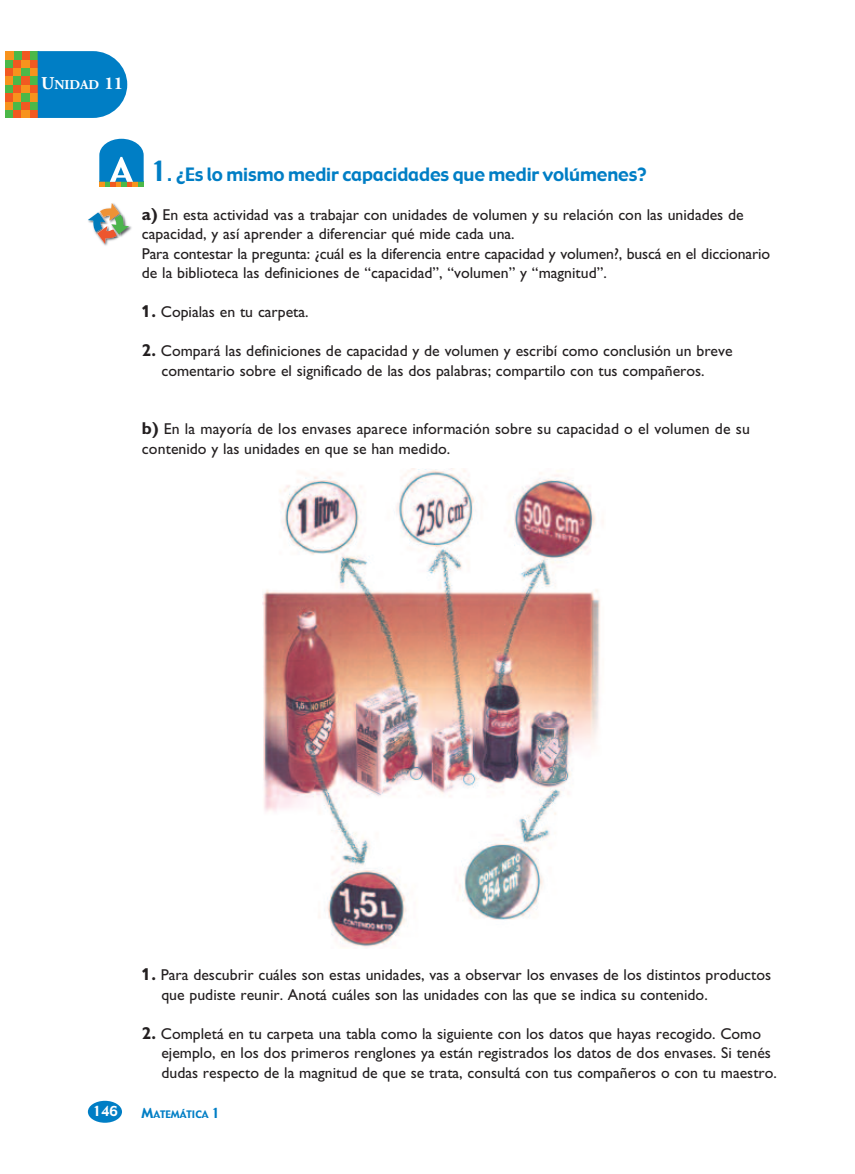
<style>
.page{position:relative;width:855px;height:1174px;background:#fff}
.page>*{position:absolute;margin:0;border:0;box-sizing:border-box;transform-origin:0 0}
.t1{font:18px "Gadget";letter-spacing:-.005em;color:#007ec5}
.t2{font:15.75px/19.5px "Santi Gill Sans";color:#231f20}
.t3{font:700 13.5px "Adobe Garamond";color:#fff}
.t4{font:13.5px "Gadget";color:#fff}
.t5{font:10.2px "Gadget";color:#007ec5}
.s1{font-size:18px}
.s2{font-size:27px}
.s3{font-weight:700;font-size:17.25px}
.s4{font-size:13.5px}
</style>
<div class="page">
<img style="left:263px;top:468px;width:337px;height:480px">
<div style="left:88px;top:1100px;width:34px;height:22px;background:#007ec5;border-radius:50%"></div>
<svg style="left:99px;top:139px;width:45px;height:48px;background:#4499bf"></svg>
<svg style="left:88px;top:203px;width:41px;height:41px"></svg>
<div style="left:5px;top:110px;width:8px;height:8px;background:#4cb848"></div>
<div style="left:13px;top:110px;width:9px;height:8px;background:#f15921"></div>
<div style="left:22px;top:110px;width:8px;height:8px;background:#f7931d"></div>
<div style="left:30px;top:110px;width:8px;height:8px;background:#f15921"></div>
<div style="left:5px;top:101px;width:8px;height:9px;background:#f7931d"></div>
<div style="left:13px;top:101px;width:9px;height:9px;background:#4cb848"></div>
<div style="left:22px;top:101px;width:8px;height:9px;background:#f15921"></div>
<div style="left:30px;top:101px;width:8px;height:9px;background:#4cb848"></div>
<div style="left:5px;top:93px;width:8px;height:8px;background:#f15921"></div>
<div style="left:13px;top:93px;width:9px;height:8px;background:#f7931d"></div>
<div style="left:22px;top:93px;width:8px;height:8px;background:#4cb848"></div>
<div style="left:30px;top:93px;width:8px;height:8px;background:#f7931d"></div>
<div style="left:5px;top:85px;width:8px;height:8px;background:#4cb848"></div>
<div style="left:13px;top:85px;width:9px;height:8px;background:#f15921"></div>
<div style="left:22px;top:85px;width:8px;height:8px;background:#f7931d"></div>
<div style="left:30px;top:85px;width:8px;height:8px;background:#f15921"></div>
<div style="left:5px;top:76px;width:8px;height:8px;background:#f7931d"></div>
<div style="left:13px;top:76px;width:9px;height:8px;background:#4cb848"></div>
<div style="left:22px;top:76px;width:8px;height:8px;background:#f15921"></div>
<div style="left:30px;top:76px;width:8px;height:8px;background:#4cb848"></div>
<div style="left:5px;top:68px;width:8px;height:8px;background:#f15921"></div>
<div style="left:13px;top:68px;width:9px;height:8px;background:#f7931d"></div>
<div style="left:22px;top:68px;width:8px;height:8px;background:#4cb848"></div>
<div style="left:30px;top:68px;width:8px;height:8px;background:#f7931d"></div>
<div style="left:5px;top:59px;width:8px;height:9px;background:#4cb848"></div>
<div style="left:13px;top:59px;width:9px;height:9px;background:#f15921"></div>
<div style="left:22px;top:59px;width:8px;height:9px;background:#f7931d"></div>
<div style="left:30px;top:59px;width:8px;height:9px;background:#f15921"></div>
<div style="left:30px;top:51px;width:8px;height:8px;background:#4cb848"></div>
<div style="left:22px;top:51px;width:8px;height:8px;background:#f15921"></div>
<div style="left:13px;top:51px;width:9px;height:8px;background:#4cb848"></div>
<div style="left:5px;top:51px;width:8px;height:8px;background:#f7931d"></div>
<svg style="left:38px;top:51px;width:89px;height:67px;background:#1588c9"></svg>
<p class="t3" style="left:41px;top:80px;width:84px"><span class="s1">U</span>NIDAD <span class="s1">11</span></p>
<p class="t1" style="left:150px;top:164px;width:498px"><span class="s2">1</span>. ¿Es lo mismo medir capacidades que medir volúmenes?</p>
<p class="t2" style="left:142px;top:206px;width:629px"><span class="s3">a)</span> En esta actividad vas a trabajar con unidades de volumen y su relación con las unidades de capacidad, y así aprender a diferenciar qué mide cada una.<br>Para contestar la pregunta: ¿cuál es la diferencia entre capacidad y volumen?, buscá en el diccionario de la biblioteca las definiciones de “capacidad”, “volumen” y “magnitud”.</p>
<p class="t2" style="left:142px;top:303px;width:168px"><span class="s3">1.</span> Copialas en tu carpeta.</p>
<p class="t2" style="left:142px;top:342px;width:592px;text-align:center"><span class="s3">2.</span> Compará las definiciones de capacidad y de volumen y escribí como conclusión un breve comentario sobre el significado de las dos palabras; compartilo con tus compañeros.</p>
<p class="t2" style="left:142px;top:420px;width:609px"><span class="s3">b)</span> En la mayoría de los envases aparece información sobre su capacidad o el volumen de su contenido y las unidades en que se han medido.</p>
<p class="t2" style="left:161px;top:966px;width:611px;text-indent:-20px"><span class="s3">1.</span> Para descubrir cuáles son estas unidades, vas a observar los envases de los distintos productos que pudiste reunir. Anotá cuáles son las unidades con las que se indica su contenido.</p>
<p class="t2" style="left:161px;top:1025px;width:617px;text-indent:-20px"><span class="s3">2.</span> Completá en tu carpeta una tabla como la siguiente con los datos que hayas recogido. Como ejemplo, en los dos primeros renglones ya están registrados los datos de dos envases. Si tenés dudas respecto de la magnitud de que se trata, consultá con tus compañeros o con tu maestro.</p>
<p class="t4" style="left:93px;top:1103px;width:27px">146</p>
<p class="t5" style="left:141px;top:1108px;width:80px"><span class="s4">M</span>ATEMÁTICA <span class="s4">1</span></p>
</div>
